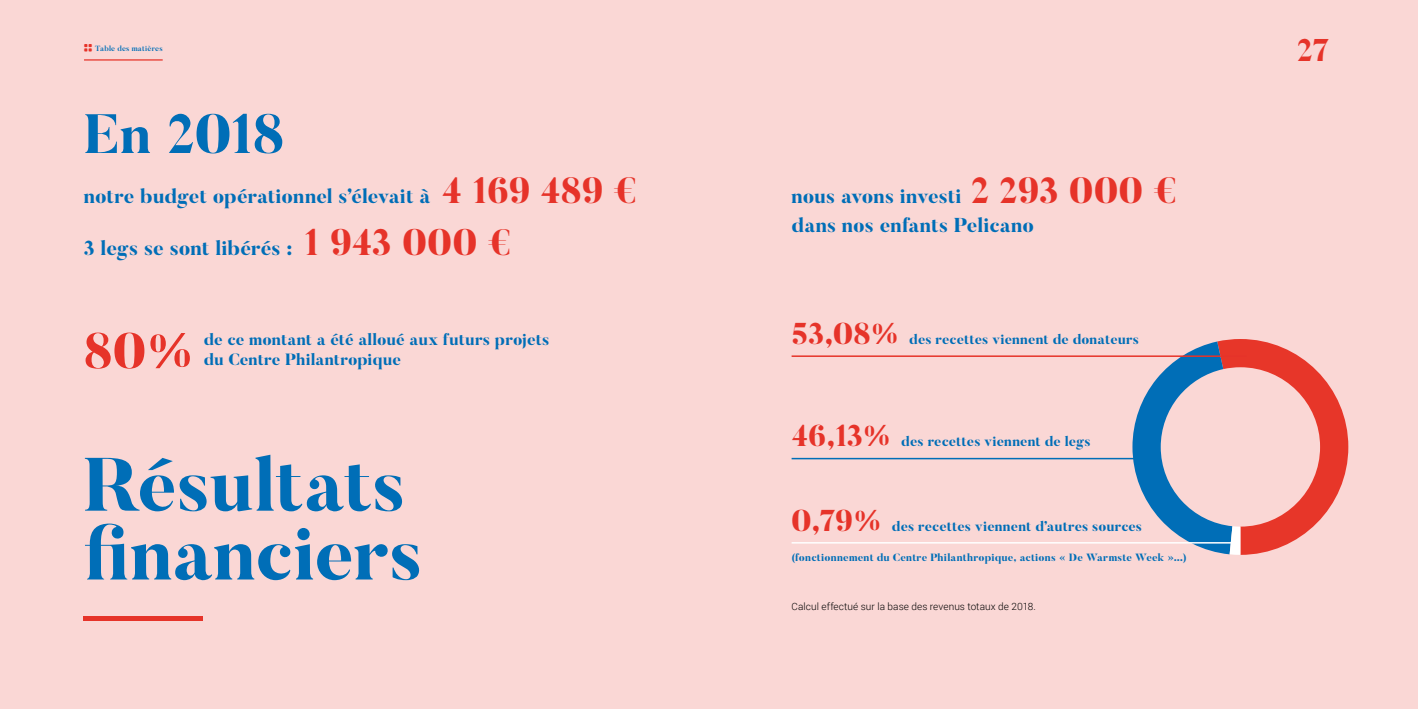
<style>
.page{position:relative;width:1418px;height:709px;background:#fff}
.page>*{position:absolute;margin:0;border:0;box-sizing:border-box;transform-origin:0 0}
.t1{font:800 75px/68.8px "Butler";letter-spacing:-.015em;color:#006eb7}
.t2{font:800 55px "Butler";letter-spacing:-.005em;color:#006eb7}
.t3{font:800 50px "Butler";color:#e63329}
.t4{font:800 31.25px "Butler";color:#e63329}
.t5{font:25px "Entypo";color:#e63329}
.t6{font:800 20.25px "Butler";letter-spacing:.005em;color:#006eb7}
.t7{font:800 20px/28.8px "Butler";letter-spacing:.005em;color:#006eb7}
.t8{font:800 16.25px/20px "Butler";letter-spacing:.005em;color:#006eb7}
.t9{font:800 13.75px "Butler";letter-spacing:.01em;color:#006eb7}
.t10{font:800 10.5px "Butler";letter-spacing:.025em;color:#006eb7}
.t11{font:300 10px "Roboto";letter-spacing:.005em;color:#000}
.t12{font:700 7.5px "Butler";letter-spacing:.035em;color:#006eb7}
.s1{font-size:36.25px;color:#e63329}
.s2{font-size:36.75px;color:#e63329}
.s3{font-size:30px;color:#e63329}
</style>
<div class="page">
<div style="left:0;top:0;width:1417px;height:709px;background:#fad7d5"></div>
<svg style="left:1132px;top:339px;width:216px;height:216px"></svg>
<hr style="left:84px;top:617px;width:119px;height:4px;background:#e63329">
<hr style="left:791px;top:355px;width:455px;height:2px;background:#e63329">
<hr style="left:791px;top:458px;width:361px;height:1px;background:#006eb7">
<hr style="left:791px;top:542px;width:444px;height:1px;background:#fff">
<hr style="left:84px;top:59px;width:79px;height:2px;background:#e63329">
<h3 class="t5" style="left:83px;top:31px;width:11px">⚏</h3>
<p class="t12" style="left:95px;top:43px;width:69px">Table des matières</p>
<h2 class="t2" style="left:84px;top:99px;width:202px">En 2018</h2>
<h3 class="t7" style="left:84px;top:182px;width:555px">notre budget opérationnel s’élevait à <span class="s1">4 169 489 €</span></h3>
<h3 class="t7" style="left:791px;top:182px;width:387px">nous avons investi <span class="s1">2 293 000 € </span>dans nos enfants Pelicano</h3>
<h3 class="t6" style="left:84px;top:235px;width:429px">3 legs se sont libérés : <span class="s2">1 943 000</span> <span class="s1">€</span></h3>
<h3 class="t3" style="left:84px;top:319px;width:114px">80%</h3>
<p class="t8" style="left:204px;top:330px;width:347px">de ce montant a été alloué aux futurs projets du Centre Philantropique</p>
<h1 class="t1" style="left:83px;top:452px;width:341px">Résultats financiers</h1>
<p class="t9" style="left:791px;top:330px;width:349px"><span class="s3">53,08%</span> des recettes viennent de donateurs</p>
<p class="t9" style="left:791px;top:433px;width:301px"><span class="s3">46,13%</span> des recettes viennent de legs</p>
<p class="t9" style="left:791px;top:517px;width:352px"><span class="s3">0,79%</span> des recettes viennent d’autres sources</p>
<p class="t10" style="left:791px;top:551px;width:397px">(fonctionnement du Centre Philanthropique, actions « De Warmste Week »…)</p>
<p class="t11" style="left:791px;top:600px;width:246px">Calcul effectué sur la base des revenus totaux de 2018.</p>
<h3 class="t4" style="left:1297px;top:31px;width:34px">27</h3>
</div>
